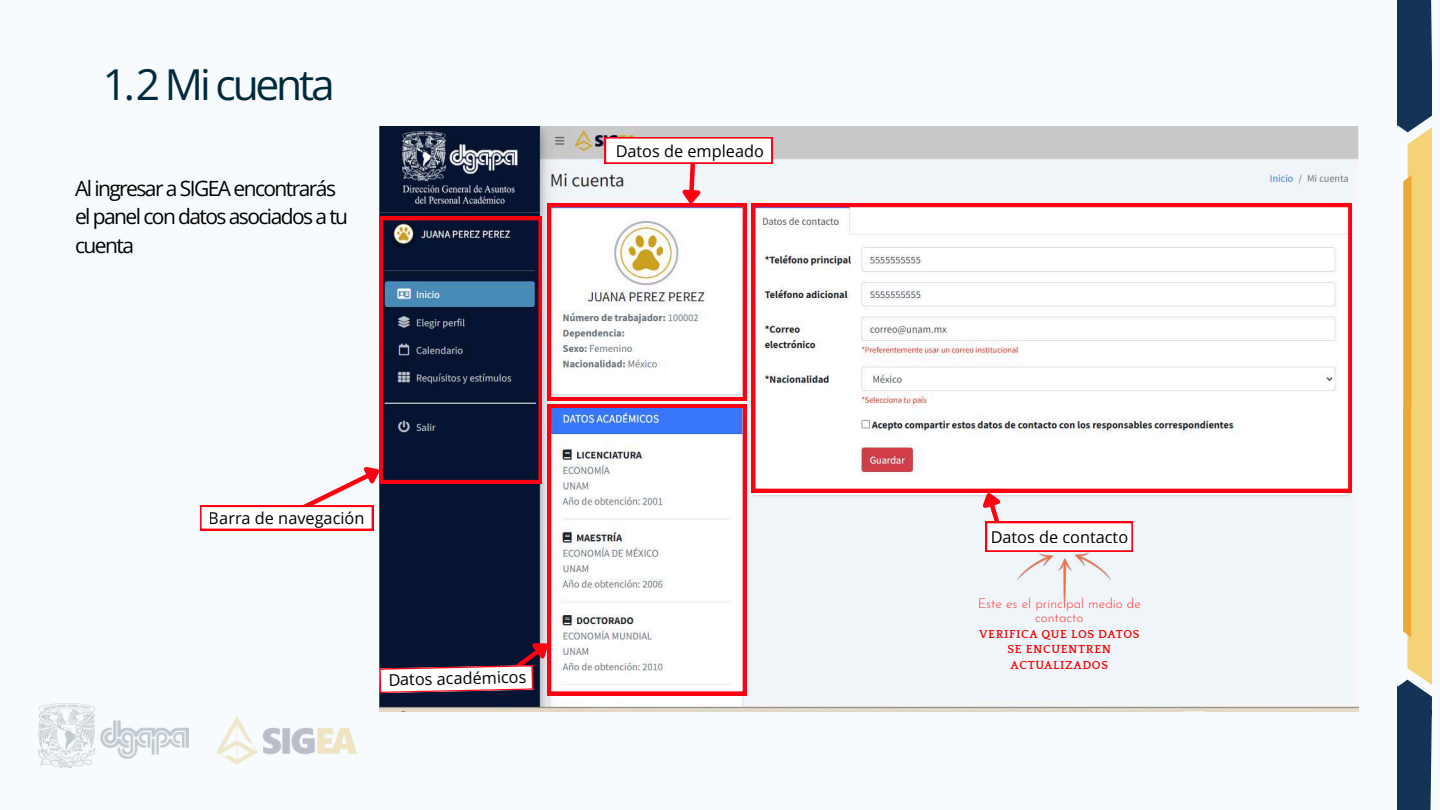
<style>
.page{position:relative;width:1440px;height:810px;background:#f8fbfd}
.page>*{position:absolute;margin:0;border:0;box-sizing:border-box;transform-origin:0 0}
.t1{font:42.6px "Open Sans";letter-spacing:-.075em;color:#022a3d}
.t2{font:21px/28.5px "Open Sans";letter-spacing:-.075em;color:#000}
.t3{font:16.3px "Open Sans";color:#000}
.t4{font:300 13.4px/13.9px "Josefin Sans";color:#ff3131;text-align:center}
.t5{font:700 12px/15.3px "Quattrocento";letter-spacing:.05em;color:#f40303;text-align:center}
</style>
<div class="page">
<svg style="left:1398px;top:0;width:33px;height:810px"></svg>
<img style="left:216px;top:716px;width:141px;height:48px">
<img style="left:38px;top:703px;width:150px;height:66px">
<img style="left:379px;top:127px;width:980px;height:585px">
<svg style="left:200px;top:217px;width:342px;height:313px"></svg>
<svg style="left:752px;top:204px;width:600px;height:288px"></svg>
<svg style="left:974px;top:483px;width:159px;height:69px"></svg>
<svg style="left:548px;top:404px;width:198px;height:291px"></svg>
<svg style="left:379px;top:631px;width:182px;height:62px"></svg>
<svg style="left:548px;top:137px;width:225px;height:264px"></svg>
<img style="left:1014px;top:528px;width:100px;height:100px">
<h1 class="t1" style="left:103px;top:54px;width:234px">1.2 Mi cuenta</h1>
<p class="t2" style="left:75px;top:173px;width:275px">Al ingresar a SIGEA encontrarás el panel con datos asociados a tu cuenta</p>
<p class="t3" style="left:616px;top:139px;width:150px">Datos de empleado</p>
<p class="t3" style="left:209px;top:506px;width:157px">Barra de navegación</p>
<p class="t3" style="left:388px;top:668px;width:140px;rotate:-1deg">Datos académicos</p>
<p class="t3" style="left:990px;top:525px;width:139px">Datos de contacto</p>
<p class="t4" style="left:978px;top:597px;width:165px">Este es el principal medio de contacto</p>
<p class="t5" style="left:979px;top:627px;width:162px">VERIFICA QUE LOS DATOS<br>SE ENCUENTREN<br>ACTUALIZADOS</p>
</div>
